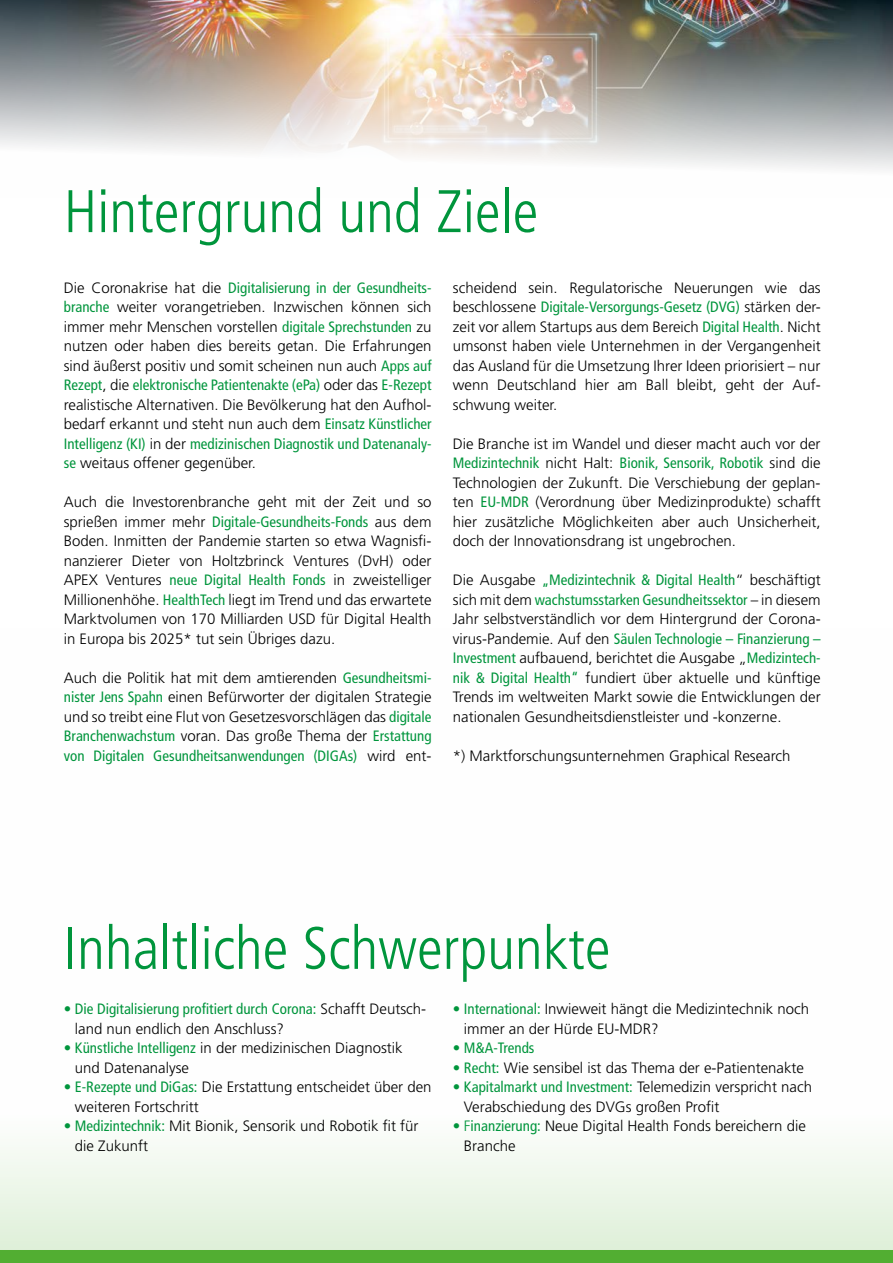
<style>
.page{position:relative;width:893px;height:1263px;background:#fff}
.page>*{position:absolute;margin:0;border:0;box-sizing:border-box;transform-origin:0 0}
.t1{font:300 condensed 60px "Frutiger LT";color:#00953c}
.t2{font:300 15px/19.5px "Frutiger";color:#000}
.t3{font:condensed 15px "Frutiger";color:#00953c}
.s1{font-weight:400;font-stretch:condensed;color:#00953c}
.s2{color:#00953c}
</style>
<div class="page">
<svg style="left:0;top:1147px;width:893px;height:103px;fill:#eaf5e6"></svg>
<div style="left:0;top:1250px;width:893px;height:13px;background:#52ae32"></div>
<img style="left:0;top:0;width:893px;height:170px">
<h1 class="t1" style="left:64px;top:177px;width:476px">Hintergrund und Ziele</h1>
<p class="t2" style="left:64px;top:278px;width:369px;text-align:justify">Die Coronakrise hat die <span class="s1">Digitalisierung in der Gesundheits&shy;branche</span> weiter vorangetrieben. Inzwischen können sich immer mehr Menschen vorstellen <span class="s1">digitale Sprechstunden</span> zu nutzen oder haben dies bereits getan. Die Erfahrungen sind äußerst positiv und somit scheinen nun auch <span class="s1">Apps auf Rezept</span>, die <span class="s1">elektronische Patientenakte (ePa)</span> oder das <span class="s1">E-Rezept </span>realistische Alternativen. Die Bevölkerung hat den Aufhol&shy;bedarf erkannt und steht nun auch dem <span class="s1">Einsatz Künstlicher Intelligenz (KI)</span> in der <span class="s1">medizinischen Diagnostik und Datenanaly&shy;se</span> weitaus offener gegenüber.</p>
<p class="t2" style="left:64px;top:492px;width:369px;text-align:justify">Auch die Investorenbranche geht mit der Zeit und so sprießen immer mehr <span class="s1">Digitale-Gesundheits-Fonds</span> aus dem Boden. Inmitten der Pandemie starten so etwa Wagnisfi&shy;nanzierer Dieter von Holtzbrinck Ventures (DvH) oder APEX Ventures <span class="s1">neue Digital Health Fonds</span> in zweistelliger Millionenhöhe. <span class="s1">HealthTech</span> liegt im Trend und das erwartete Marktvolumen von 170 Milliarden USD für Digital Health in Europa bis 2025* tut sein Übriges dazu.</p>
<p class="t2" style="left:64px;top:668px;width:369px;text-align:justify">Auch die Politik hat mit dem amtierenden <span class="s1">Gesundheitsmi&shy;nister Jens Spahn</span> einen Befürworter der digitalen Strategie und so treibt eine Flut von Gesetzesvorschlägen das <span class="s1">digitale Branchenwachstum</span> voran. Das große Thema der <span class="s1">Erstattung von Digitalen Gesundheitsanwendungen (DIGAs)</span> wird ent-</p>
<p class="t2" style="left:453px;top:278px;width:369px;text-align:justify">scheidend sein. Regulatorische Neuerungen wie das beschlossene <span class="s1">Digitale-Versorgungs-Gesetz (DVG)</span> stärken der&shy;zeit vor allem Startups aus dem Bereich <span class="s1">Digital Health</span>. Nicht umsonst haben viele Unternehmen in der Vergangenheit das Ausland für die Umsetzung Ihrer Ideen priorisiert – nur wenn Deutschland hier am Ball bleibt, geht der Auf&shy;schwung weiter.</p>
<p class="t2" style="left:453px;top:434px;width:369px;text-align:justify">Die Branche ist im Wandel und dieser macht auch vor der <span class="s1">Medizintechnik</span> nicht Halt: <span class="s1">Bionik, Sensorik, Robotik</span> sind die Technologien der Zukunft. Die Verschiebung der geplan&shy;ten <span class="s1">EU-MDR</span> (Verordnung über Medizinprodukte) schafft hier zusätzliche Möglichkeiten aber auch Unsicherheit, doch der Innovationsdrang ist ungebrochen.</p>
<p class="t2" style="left:453px;top:570px;width:369px;text-align:justify">Die Ausgabe <span class="s1">„Medizintechnik &amp; Digital Health</span>“ beschäftigt sich mit dem <span class="s1">wachstumsstarken Gesundheitssektor</span> – in diesem Jahr selbstverständlich vor dem Hintergrund der Corona&shy;virus-Pandemie. Auf den <span class="s1">Säulen Technologie – Finanzierung – Investment</span> aufbauend, berichtet die Ausgabe „<span class="s1">Medizintech&shy;nik &amp; Digital Health“</span> fundiert über aktuelle und künftige Trends im weltweiten Markt sowie die Entwicklungen der nationalen Gesundheitsdienstleister und -konzerne.</p>
<p class="t2" style="left:453px;top:746px;width:339px">*) Marktforschungsunternehmen Graphical Research</p>
<h1 class="t1" style="left:64px;top:914px;width:548px">Inhaltliche Schwerpunkte</h1>
<p class="t2" style="left:464px;top:999px;width:347px;text-indent:-11px"><span class="s1">• International:</span> Inwieweit hängt die Medizintechnik noch immer an der Hürde EU-MDR?</p>
<p class="t3" style="left:453px;top:1039px;width:83px">• M&amp;A-Trends</p>
<p class="t2" style="left:453px;top:1058px;width:353px"><span class="s1">• Recht:</span> Wie sensibel ist das Thema der e-Patientenakte</p>
<p class="t2" style="left:464px;top:1077px;width:350px;text-indent:-11px"><span class="s1">• Kapitalmarkt und Investment:</span> Telemedizin verspricht nach<br>Verabschiedung des DVGs großen Profit</p>
<p class="t2" style="left:464px;top:1116px;width:343px;text-indent:-11px"><span class="s1">•</span> <span class="s2">F</span><span class="s1">inanzierung:</span> Neue Digital Health Fonds bereichern die<br>Branche</p>
<p class="t2" style="left:75px;top:999px;width:353px;text-indent:-11px"><span class="s1">• Die Digitalisierung profitiert durch Corona:</span> Schafft Deutsch&shy;land nun endlich den Anschluss?</p>
<p class="t2" style="left:75px;top:1038px;width:329px;text-indent:-11px"><span class="s1">• Künstliche Intelligenz</span> in der medizinischen Diagnostik und Datenanalyse</p>
<p class="t2" style="left:75px;top:1077px;width:358px;text-indent:-11px"><span class="s1">• E-Rezepte und DiGas:</span> Die Erstattung entscheidet über den weiteren Fortschritt</p>
<p class="t2" style="left:75px;top:1116px;width:345px;text-indent:-11px"><span class="s1">• Medizintechnik:</span> Mit Bionik, Sensorik und Robotik fit für die Zukunft</p>
</div>
